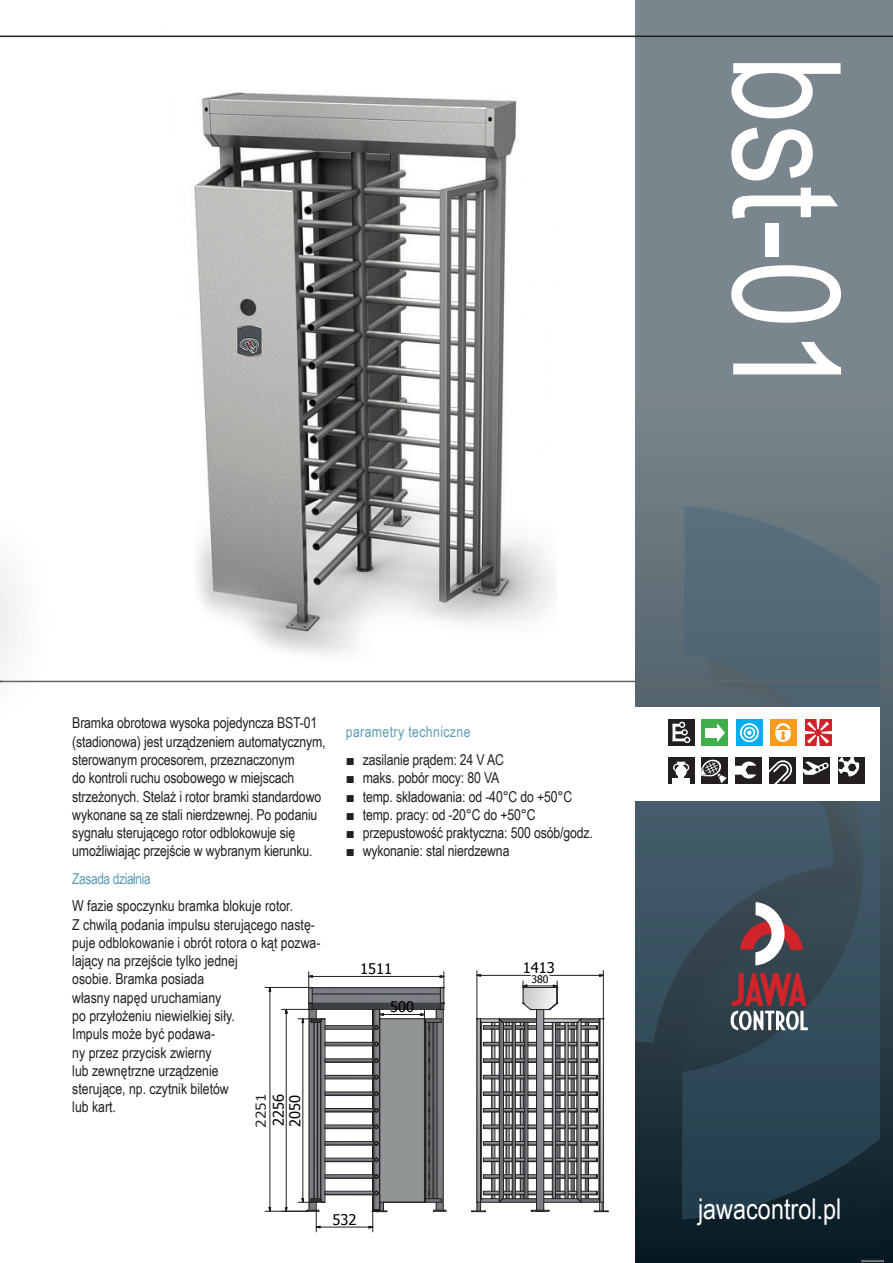
<style>
.page{position:relative;width:893px;height:1263px;background:#fff}
.page>*{position:absolute;margin:0;border:0;box-sizing:border-box;transform-origin:0 0}
.t1{font:150px "Arial Narrow";color:#fff}
.t2{font:28.65px "Arial Narrow";color:#fff}
.t3{font:15px/18.3px "Arial Narrow";letter-spacing:-.01em;color:#231f20}
.t4{font:15px "Arial Narrow";letter-spacing:.025em;color:#5d9db7}
.t5{font:14.7px/16.5px "Tahoma";color:#000001;text-align:justify}
.t6{font:13.5px "Verdana";color:#231f20}
.t7{font:10.5px "Tahoma";color:#000001}
.t8{font:7.35px "Tahoma";color:#000001}
.s1{color:#5d9db7}
.s2{font-family:"Arial";font-weight:900}
</style>
<div class="page">
<div style="left:635px;top:0;width:258px;height:1263px;background:#7a868d"></div>
<div style="left:527px;top:525px;width:366px;height:729px;background:#231f20;opacity:.21"></div>
<svg style="left:635px;top:800px;width:47px;height:244px;background:#3b5260"></svg>
<svg style="left:682px;top:506px;width:198px;height:713px;background:#3e5460"></svg>
<div style="left:0;top:0;width:635px;height:1263px;background:#fff"></div>
<svg style="left:740px;top:902px;width:63px;height:63px;background:#846c73"></svg>
<svg style="left:731px;top:973px;width:77px;height:57px;background:#83575e"></svg>
<img style="left:137px;top:35px;width:419px;height:620px">
<div style="left:629px;top:707px;width:264px;height:93px;background:#fff"></div>
<div style="left:803px;top:757px;width:27px;height:27px;background:#231f20"></div>
<svg style="left:803px;top:761px;width:26px;height:14px"></svg>
<div style="left:838px;top:758px;width:27px;height:26px;background:#231f20"></div>
<svg style="left:838px;top:757px;width:21px;height:19px"></svg>
<div style="left:769px;top:757px;width:27px;height:27px;background:#231f20"></div>
<svg style="left:769px;top:760px;width:23px;height:24px"></svg>
<div style="left:735px;top:757px;width:27px;height:27px;background:#231f20"></div>
<div style="left:701px;top:758px;width:27px;height:26px;background:#231f20"></div>
<svg style="left:701px;top:759px;width:55px;height:24px"></svg>
<div style="left:668px;top:757px;width:26px;height:27px;background:#231f20"></div>
<svg style="left:673px;top:762px;width:16px;height:9px"></svg>
<div style="left:672px;top:778px;width:18px;height:7px;background:#fff"></div>
<svg style="left:675px;top:765px;width:12px;height:12px"></svg>
<div style="left:678px;top:767px;width:6px;height:10px;background:#fff"></div>
<div style="left:736px;top:719px;width:27px;height:27px;background:#00aeef"></div>
<svg style="left:740px;top:723px;width:19px;height:19px"></svg>
<div style="left:668px;top:719px;width:27px;height:27px;background:#231f20"></div>
<svg style="left:672px;top:722px;width:18px;height:21px"></svg>
<div style="left:701px;top:719px;width:27px;height:27px;background:#40ae49"></div>
<div style="left:705px;top:728px;width:14px;height:9px;background:#fff"></div>
<svg style="left:717px;top:723px;width:8px;height:19px"></svg>
<svg style="left:805px;top:719px;width:27px;height:27px"></svg>
<div style="left:770px;top:719px;width:27px;height:27px;background:#f89a1c"></div>
<svg style="left:775px;top:723px;width:16px;height:19px"></svg>
<svg style="left:471px;top:970px;width:138px;height:243px"></svg>
<svg style="left:264px;top:975px;width:183px;height:258px"></svg>
<hr style="left:320px;top:1227px;width:49px;height:1px;background:#231f20">
<hr style="left:312px;top:976px;width:128px;height:1px;background:#231f20">
<hr style="left:383px;top:1014px;width:38px;height:1px;background:#231f20">
<svg style="left:369px;top:1009px;width:18px;height:223px"></svg>
<svg style="left:420px;top:971px;width:26px;height:59px"></svg>
<svg style="left:269px;top:985px;width:2px;height:10px"></svg>
<hr style="left:270px;top:991px;width:1px;height:216px;background:#231f20">
<hr style="left:265px;top:1211px;width:43px;height:1px;background:#231f20">
<hr style="left:265px;top:987px;width:44px;height:1px;background:#231f20">
<svg style="left:285px;top:1007px;width:2px;height:10px"></svg>
<hr style="left:286px;top:1013px;width:1px;height:194px;background:#231f20">
<hr style="left:281px;top:1009px;width:31px;height:1px;background:#231f20">
<hr style="left:303px;top:1022px;width:1px;height:176px;background:#231f20">
<svg style="left:281px;top:1198px;width:45px;height:34px"></svg>
<svg style="left:298px;top:971px;width:28px;height:55px"></svg>
<div style="left:255px;top:1084px;width:14px;height:44px;background:#fff"></div>
<hr style="left:0;top:36px;width:893px;height:1px;background:#1e2021">
<hr style="left:0;top:681px;width:893px;height:1px;background:#646666">
<svg style="left:880px;top:35px;width:13px;height:1228px"></svg>
<svg style="left:880px;top:36px;width:13px;height:1px"></svg>
<svg style="left:880px;top:681px;width:13px;height:1px"></svg>
<hr style="left:861px;top:1260px;width:23px;height:2px;background:#fff">
<svg style="left:861px;top:1260px;width:23px;height:1px"></svg>
<p class="t1" style="left:896px;top:55px;width:343px;rotate:90deg">bst-01</p>
<p class="t3" style="left:72px;top:713px;width:255px">Bramka obrotowa wysoka pojedyncza BST-01 (stadionowa) jest urządzeniem automatycznym, sterowanym procesorem, przeznaczonym<br>do kontroli ruchu osobowego w miejscach strzeżonych. Stelaż i rotor bramki standardowo wykonane są ze stali nierdzewnej. Po podaniu sygnału sterującego rotor odblokowuje się umożliwiając przejście w wybranym kierunku.</p>
<p class="t3" style="left:72px;top:864px;width:222px;line-height:27.6px"><span class="s1">Zasada działnia<br></span>W fazie spoczynku bramka blokuje rotor.</p>
<p class="t3" style="left:72px;top:914px;width:250px">Z chwilą podania impulsu sterującego nastę&shy;puje odblokowanie i obrót rotora o kąt pozwa&shy;lający na przejście tylko jednej<br>osobie. Bramka posiada<br>własny napęd uruchamiany<br>po przyłożeniu niewielkiej siły.<br>Impuls może być podawa-<br>ny przez przycisk zwierny<br>lub zewnętrzne urządzenie<br>sterujące, np. czytnik biletów<br>lub kart.</p>
<p class="t8" style="left:228px;top:953px;width:6px">6</p>
<p class="t8" style="left:186px;top:998px;width:6px">D</p>
<p class="t5" style="left:253px;top:1126px;width:35px;rotate:-90deg">2500<br>2256<br>2050</p>
<p class="t6" style="left:251px;top:1128px;width:36px;rotate:-90deg">2251</p>
<p class="t4" style="left:346px;top:721px;width:126px">parametry techniczne</p>
<p class="t3" style="left:346px;top:750px;width:160px"><span class="s2">■</span> zasilanie prądem: 24 V AC</p>
<p class="t3" style="left:346px;top:768px;width:155px"><span class="s2">■</span> maks. pobór mocy: 80 VA</p>
<p class="t3" style="left:346px;top:787px;width:228px"><span class="s2">■</span> temp. składowania: od -40°C do +50°C</p>
<p class="t3" style="left:346px;top:805px;width:191px"><span class="s2">■</span> temp. pracy: od -20°C do +50°C</p>
<p class="t3" style="left:346px;top:823px;width:249px"><span class="s2">■</span> przepustowość praktyczna: 500 osób/godz.</p>
<p class="t3" style="left:346px;top:841px;width:165px"><span class="s2">■</span> wykonanie: stal nierdzewna</p>
<p class="t5" style="left:360px;top:960px;width:33px">1511</p>
<p class="t5" style="left:390px;top:998px;width:25px">500</p>
<p class="t5" style="left:523px;top:958px;width:33px">1413</p>
<p class="t7" style="left:532px;top:972px;width:19px">380</p>
<p class="t5" style="left:332px;top:1210px;width:26px">532</p>
<p class="t2" style="left:698px;top:1188px;width:145px">jawacontrol.pl</p>
<p class="t2" style="left:674px;top:1188px;width:140px">jawacontrol.p</p>
</div>
